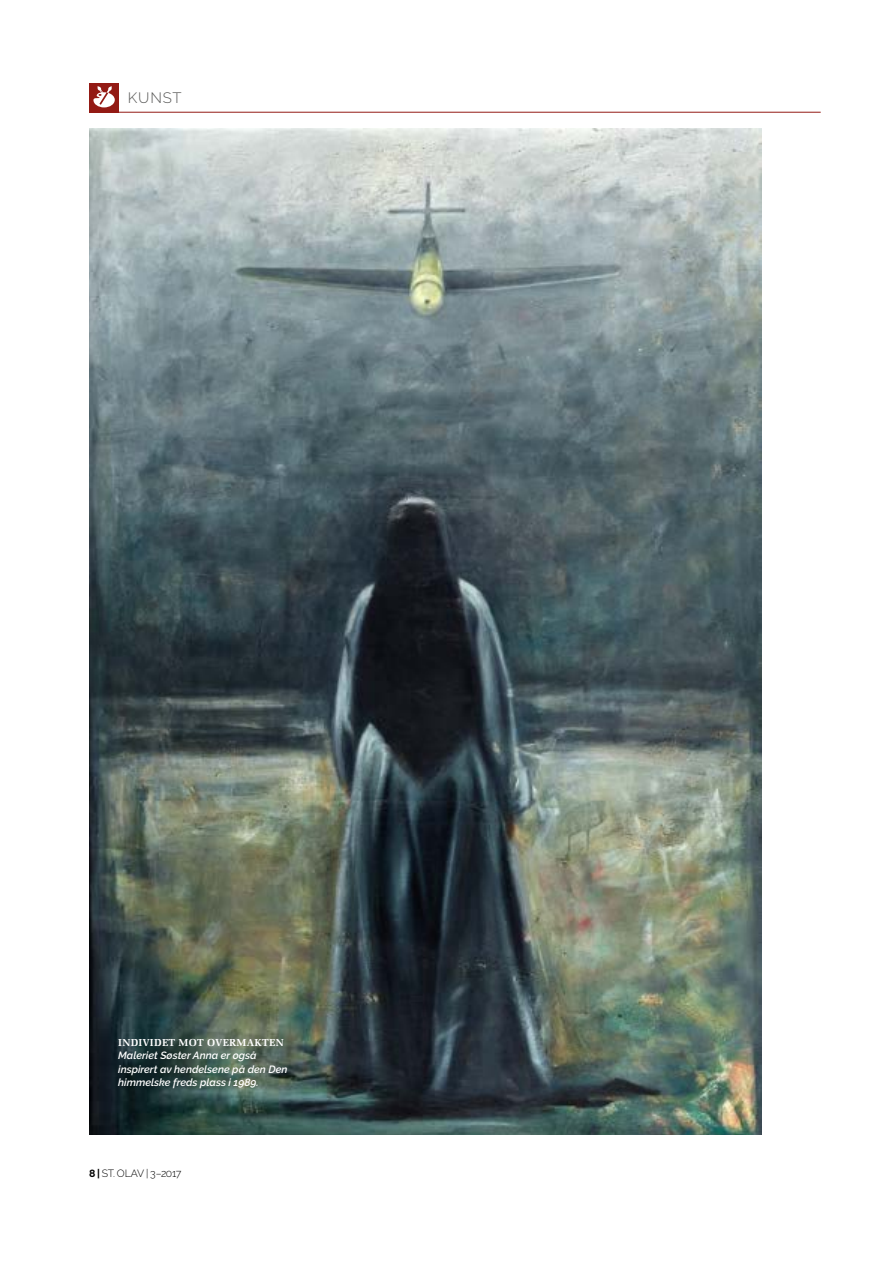
<style>
.page{position:relative;width:893px;height:1263px;background:#fff}
.page>*{position:absolute;margin:0;border:0;box-sizing:border-box;transform-origin:0 0}
.t1{font:300 15px "Raleway";letter-spacing:.05em;color:#575756}
.t2{font:italic 600 10.5px/13.5px "Raleway";color:#fff}
.t3{font:700 10.5px "URW Latino TCAT";letter-spacing:.03em;color:#fff}
.t4{font:300 10.5px "Raleway";letter-spacing:-.03em;color:#000}
.s1{font-weight:700}
</style>
<div class="page">
<img style="left:89px;top:129px;width:672px;height:1006px">
<div style="left:89px;top:83px;width:30px;height:29px;background:#931a14"></div>
<svg style="left:93px;top:86px;width:22px;height:21px"></svg>
<hr style="left:89px;top:112px;width:732px;height:1px;background:#931a14">
<h1 class="t1" style="left:128px;top:89px;width:55px">KUNST</h1>
<p class="t3" style="left:118px;top:1036px;width:167px">INDIVIDET MOT OVERMAKTEN</p>
<p class="t2" style="left:118px;top:1049px;width:171px">Maleriet Søster Anna er også inspirert av hendelsene på den Den himmelske freds plass i 1989.</p>
<p class="t4" style="left:89px;top:1167px;width:94px"><span class="s1">8 |</span> ST. OLAV | 3–2017</p>
</div>
